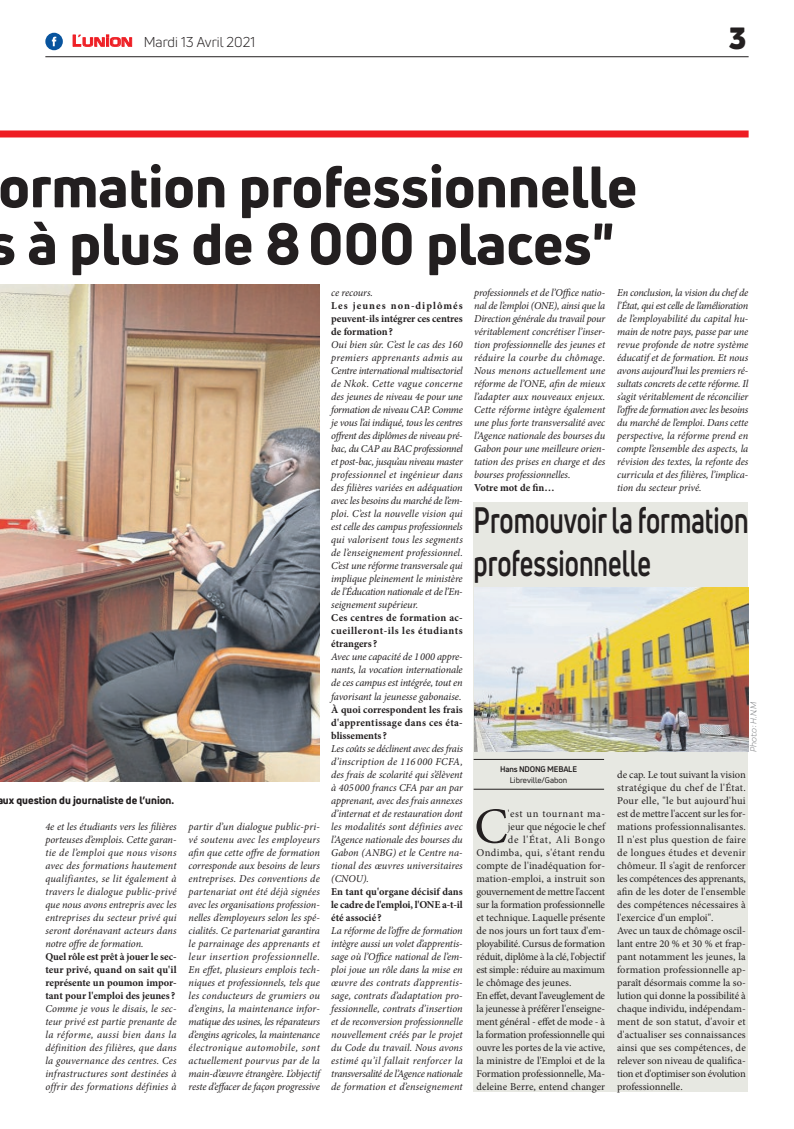
<style>
.page{position:relative;width:794px;height:1129px;background:#fff}
.page>*{position:absolute;margin:0;border:0;box-sizing:border-box;transform-origin:0 0}
.t1{font:800 57px/57px "Uni Neue";color:#231f20}
.t2{font:50.5px "Minion Pro";color:#231f20}
.t3{font:700 36px/43.2px "Uni Neue";color:#231f20;scale:.72 1}
.t4{font:900 30px "Uni Neue";color:#231f20}
.t5{font:14px "Uni Neue";color:#231f20}
.t6{font:italic 10.5px/13px "Minion Pro";letter-spacing:-.005em;color:#231f20;text-align:justify}
.t7{font:10.5px/13px "Minion Pro";color:#231f20}
.t8{font:700 10.5px/13px "Minion Pro";color:#231f20;text-align:justify}
.t9{font:10.5px "Minion Pro";letter-spacing:-.025em;color:#231f20}
.t10{font:10.5px "Minion Pro";letter-spacing:-.02em;color:#231f20}
.t11{font:800 10.5px "Uni Neue";color:#231f20}
.t12{font:10.5px "Minion Pro";letter-spacing:.035em;color:#231f20}
.t13{font:10.5px "Minion Pro";letter-spacing:.05em;color:#231f20}
.t14{font:10.5px "Minion Pro";letter-spacing:.07em;color:#231f20}
.t15{font:italic 9px "Praktika";color:#818386}
.t16{font:8px "Uni Neue";color:#231f20}
.t17{font:700 8px "Uni Neue";letter-spacing:-.02em;color:#231f20}
.s1{font-family:"Eurostile";font-weight:600;font-size:15px;color:#ee1d23}
.s2{font-family:"Eurostile";font-weight:600;font-size:11.4px;color:#ee1d23}
</style>
<div class="page">
<div style="left:473px;top:502px;width:275px;height:589px;background:#e7e8e2"></div>
<hr style="left:45px;top:56px;width:703px;height:1px;background:#231f20">
<svg style="left:72px;top:34px;width:60px;height:13px"></svg>
<div style="left:45px;top:33px;width:18px;height:17px;background:#08549e;border-radius:50%"></div>
<svg style="left:52px;top:37px;width:4px;height:9px"></svg>
<div style="left:0;top:130px;width:748px;height:7px;background:#ee1d23"></div>
<hr style="left:473px;top:788px;width:131px;height:1px;background:#231f20">
<hr style="left:473px;top:759px;width:131px;height:1px;background:#231f20">
<img style="left:474px;top:587px;width:274px;height:164px">
<img style="left:0;top:285px;width:320px;height:496px">
<h3 class="t5" style="left:72px;top:33px;width:184px"><span class="s1">L</span><span class="s2">UNION</span> Mardi 13 Avril 2021</h3>
<h3 class="t4" style="left:729px;top:17px;width:19px">3</h3>
<h1 class="t1" style="left:-12px;top:157px;width:651px">ormation professionnelle s à plus de 8000 places"</h1>
<p class="t11" style="left:-3px;top:792px;width:178px">aux question du journaliste de l’union.</p>
<p class="t6" style="left:45px;top:819px;width:133px">4e et les étudiants vers les filières porteuses d’emplois. Cette garan&shy;tie de l’emploi que nous visons avec des formations hautement qualifiantes, se lit également à travers le dialogue public-privé que nous avons entrepris avec les entreprises du secteur privé qui seront dorénavant acteurs dans notre offre de formation.</p>
<p class="t8" style="left:45px;top:949px;width:133px">Quel rôle est prêt à jouer le sec&shy;teur privé, quand on sait qu'il représente un poumon impor&shy;tant pour l'emploi des jeunes?</p>
<p class="t6" style="left:45px;top:1001px;width:133px">Comme je vous le disais, le sec&shy;teur privé est partie prenante de la réforme, aussi bien dans la définition des filières, que dans la gouvernance des centres. Ces infrastructures sont destinées à offrir des formations définies à</p>
<p class="t6" style="left:189px;top:819px;width:133px">partir d’un dialogue public-pri&shy;vé soutenu avec les employeurs afin que cette offre de formation corresponde aux besoins de leurs entreprises. Des conventions de partenariat ont été déjà signées avec les organisations profession&shy;nelles d’employeurs selon les spé&shy;cialités. Ce partenariat garantira le parrainage des apprenants et leur insertion professionnelle.<br>En effet, plusieurs emplois tech&shy;niques et professionnels, tels que les conducteurs de grumiers ou d’engins, la maintenance infor&shy;matique des usines, les réparateurs d’engins agricoles, la maintenance électronique automobile, sont actuellement pourvus par de la main-d’œuvre étrangère. L’objectif reste d’effacer de façon progressive</p>
<p class="t6" style="left:331px;top:286px;width:43px">ce recours.</p>
<p class="t8" style="left:331px;top:299px;width:133px">Les jeunes non-diplômés peuvent-ils intégrer ces centres de formation?</p>
<p class="t6" style="left:331px;top:338px;width:133px">Oui bien sûr. C’est le cas des 160 premiers apprenants admis au Centre international multisectoriel de Nkok. Cette vague concerne des jeunes de niveau 4e pour une formation de niveau CAP. Comme je vous l’ai indiqué, tous les centres offrent des diplômes de niveau pré&shy;bac, du CAP au BAC professionnel et post-bac, jusqu’au niveau master professionnel et ingénieur dans des filières variées en adéquation avec les besoins du marché de l’em&shy;ploi. C’est la nouvelle vision qui est celle des campus professionnels qui valorisent tous les segments de l’enseignement professionnel.<br>C’est une réforme transversale qui implique pleinement le ministère de l’Éducation nationale et de l’En&shy;seignement supérieur.</p>
<p class="t8" style="left:331px;top:611px;width:133px">Ces centres de formation ac&shy;cueilleront-ils les étudiants étrangers?</p>
<p class="t6" style="left:331px;top:650px;width:133px">Avec une capacité de 1000 appre&shy;nants, la vocation internationale de ces campus est intégrée, tout en favorisant la jeunesse gabonaise.</p>
<p class="t8" style="left:331px;top:702px;width:133px">À quoi correspondent les frais d'apprentissage dans ces éta&shy;blissements?</p>
<p class="t6" style="left:331px;top:741px;width:133px">Les coûts se déclinent avec des frais d’inscription de 116 000 FCFA, des frais de scolarité qui s’élèvent à 405 000 francs CFA par an par apprenant, avec des frais annexes d’internat et de restauration dont les modalités sont définies avec l’Agence nationale des bourses du Gabon (ANBG) et le Centre na&shy;tional des œuvres universitaires (CNOU).</p>
<p class="t8" style="left:331px;top:884px;width:133px">En tant qu'organe décisif dans le cadre de l'emploi, l'ONE a-t-il été associé ?</p>
<p class="t6" style="left:331px;top:923px;width:133px">La réforme de l’offre de formation intègre aussi un volet d’apprentis&shy;sage où l’Office national de l’em&shy;ploi joue un rôle dans la mise en œuvre des contrats d’apprentis&shy;sage, contrats d’adaptation pro&shy;fessionnelle, contrats d’insertion et de reconversion professionnelle nouvellement créés par le projet du Code du travail. Nous avons estimé qu’il fallait renforcer la transversalité de l’Agence nationale de formation et d’enseignement</p>
<p class="t6" style="left:474px;top:286px;width:133px">professionnels et de l’Office natio&shy;nal de l’emploi (ONE), ainsi que la Direction générale du travail pour véritablement concrétiser l’inser&shy;tion professionnelle des jeunes et réduire la courbe du chômage.<br>Nous menons actuellement une réforme de l’ONE, afin de mieux l’adapter aux nouveaux enjeux.<br>Cette réforme intègre également une plus forte transversalité avec l’Agence nationale des bourses du Gabon pour une meilleure orien&shy;tation des prises en charge et des bourses professionnelles.</p>
<p class="t8" style="left:474px;top:481px;width:82px">Votre mot de fin…</p>
<p class="t6" style="left:617px;top:286px;width:133px">En conclusion, la vision du chef de l’État, qui est celle de l’amélioration de l’employabilité du capital hu&shy;main de notre pays, passe par une revue profonde de notre système éducatif et de formation. Et nous avons aujourd’hui les premiers ré&shy;sultats concrets de cette réforme. Il s’agit véritablement de réconcilier l’offre de formation avec les besoins du marché de l’emploi. Dans cette perspective, la réforme prend en compte l’ensemble des aspects, la révision des textes, la refonte des curricula et des filières, l’implica&shy;tion du secteur privé.</p>
<h3 class="t3" style="left:473px;top:498px;width:383px">Promouvoir la formation professionnelle</h3>
<p class="t17" style="left:500px;top:764px;width:78px">Hans NDONG MEBALE</p>
<p class="t16" style="left:510px;top:774px;width:59px">Libreville/Gabon</p>
<h2 class="t2" style="left:474px;top:792px;width:35px">C</h2>
<p class="t13" style="left:508px;top:806px;width:99px">'est un tournant ma-</p>
<p class="t7" style="left:508px;top:819px;width:99px">jeur que négocie le chef</p>
<p class="t14" style="left:508px;top:832px;width:99px">de l'État, Ali Bongo</p>
<p class="t12" style="left:476px;top:845px;width:130px">Ondimba, qui, s'étant rendu</p>
<p class="t7" style="left:476px;top:858px;width:130px">compte de l'inadéquation for-</p>
<p class="t7" style="left:476px;top:871px;width:130px">mation-emploi, a instruit son</p>
<p class="t9" style="left:476px;top:884px;width:130px">gouvernement de mettre l'accent</p>
<p class="t7" style="left:476px;top:897px;width:130px">sur la formation professionnelle</p>
<p class="t7" style="left:476px;top:910px;width:130px">et technique. Laquelle présente</p>
<p class="t7" style="left:476px;top:923px;width:130px">de nos jours un fort taux d'em-</p>
<p class="t10" style="left:476px;top:936px;width:130px">ployabilité. Cursus de formation</p>
<p class="t7" style="left:476px;top:949px;width:130px">réduit, diplôme à la clé, l'objectif</p>
<p class="t10" style="left:476px;top:962px;width:130px">est simple: réduire au maximum</p>
<p class="t7" style="left:476px;top:975px;width:96px">le chômage des jeunes.</p>
<p class="t9" style="left:476px;top:988px;width:130px">En effet, devant l'aveuglement de</p>
<p class="t7" style="left:476px;top:1001px;width:130px">la jeunesse à préférer l'enseigne-</p>
<p class="t7" style="left:476px;top:1014px;width:130px">ment général - effet de mode - à</p>
<p class="t7" style="left:476px;top:1027px;width:130px">la formation professionnelle qui</p>
<p class="t7" style="left:476px;top:1040px;width:130px">ouvre les portes de la vie active,</p>
<p class="t7" style="left:476px;top:1053px;width:130px">la ministre de l'Emploi et de la</p>
<p class="t7" style="left:476px;top:1066px;width:130px">Formation professionnelle, Ma-</p>
<p class="t7" style="left:476px;top:1079px;width:130px">deleine Berre, entend changer</p>
<p class="t15" style="left:747px;top:751px;width:51px;rotate:-90deg">Photo : H.N.M</p>
<p class="t7" style="left:617px;top:767px;width:130px">de cap. Le tout suivant la vision stratégique du chef de l'État.<br>Pour elle, "le but aujourd'hui est de mettre l'accent sur les for&shy;mations professionnalisantes.<br>Il n'est plus question de faire de longues études et devenir chômeur. Il s'agit de renforcer les compétences des apprenants, afin de les doter de l'ensemble des compétences nécessaires à l'exercice d'un emploi".<br>Avec un taux de chômage oscil&shy;lant entre 20 % et 30 % et frap&shy;pant notamment les jeunes, la formation professionnelle ap&shy;paraît désormais comme la so&shy;lution qui donne la possibilité à chaque individu, indépendam&shy;ment de son statut, d'avoir et d'actualiser ses connaissances ainsi que ses compétences, de relever son niveau de qualifica&shy;tion et d'optimiser son évolution professionnelle.</p>
</div>
